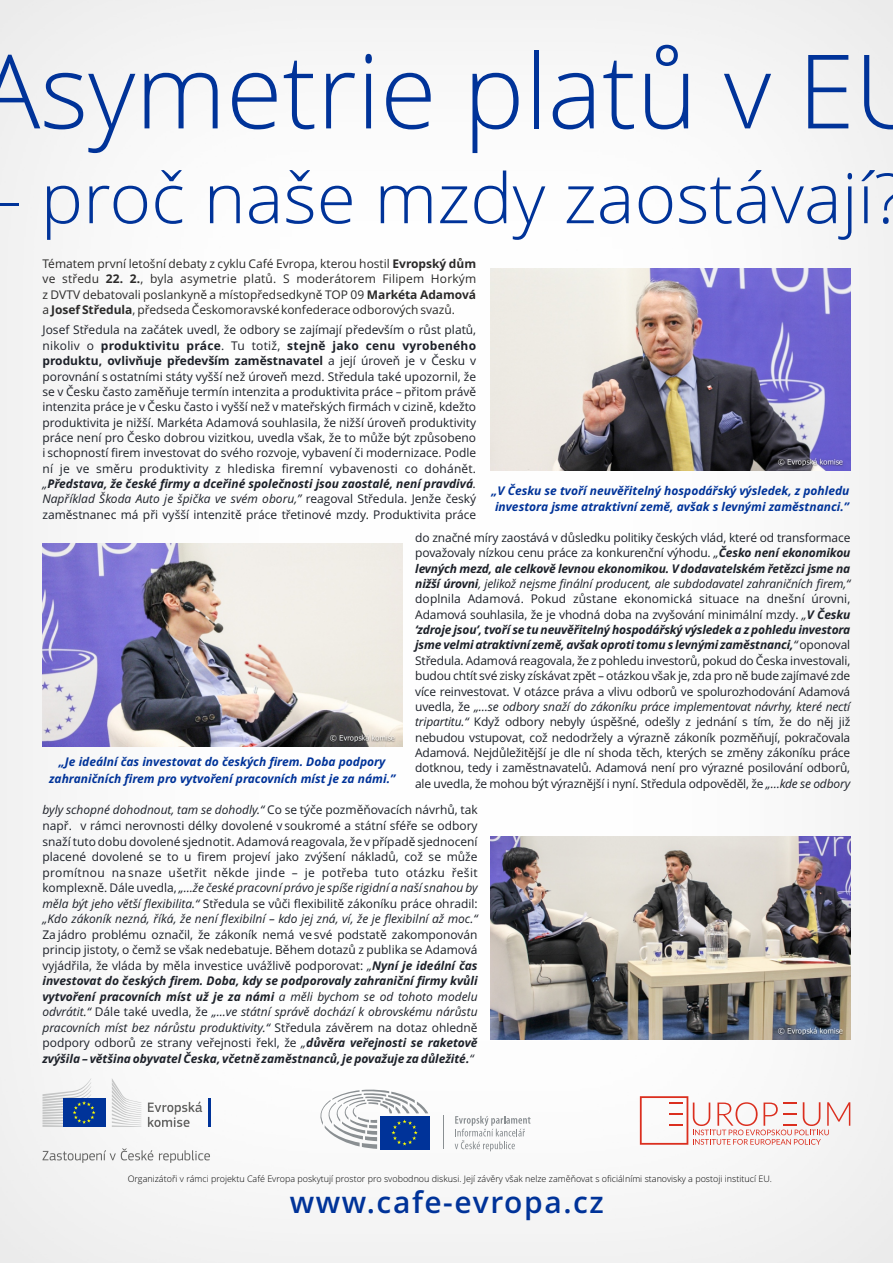
<style>
.page{position:relative;width:893px;height:1263px;background:#fff}
.page>*{position:absolute;margin:0;border:0;box-sizing:border-box;transform-origin:0 0}
.t1{font:300 102.75px "Open Sans";color:#039}
.t2{font:300 69.3px "Open Sans";color:#039}
.t3{font:600 30px "Open Sans";letter-spacing:.05em;color:#039}
.t4{font:12px/15.3px "Open Sans";color:#1d2129;text-align:justify}
.t5{font:12px/15.3px "Open Sans";color:#2b2a29;text-align:justify}
.t6{font:italic 700 12px/16.4px "Open Sans";color:#039}
.t7{font:300 9px "Open Sans";color:#000}
.s1{font-weight:700}
.s2{font-style:italic}
.s3{font-weight:700;font-style:italic}
</style>
<div class="page">
<img style="left:0;top:0;width:893px;height:1263px">
<img style="left:490px;top:837px;width:360px;height:202px">
<svg style="left:640px;top:1096px;width:210px;height:49px"></svg>
<svg style="left:148px;top:1101px;width:54px;height:26px"></svg>
<hr style="left:209px;top:1098px;width:2px;height:29px;background:#039">
<svg style="left:112px;top:1078px;width:29px;height:49px"></svg>
<div style="left:63px;top:1098px;width:42px;height:29px;background:#039"></div>
<svg style="left:43px;top:1078px;width:53px;height:49px"></svg>
<svg style="left:43px;top:1148px;width:110px;height:15px"></svg>
<svg style="left:159px;top:1150px;width:51px;height:13px"></svg>
<svg style="left:455px;top:1116px;width:76px;height:35px"></svg>
<hr style="left:443px;top:1116px;width:1px;height:33px;background:#8a8f92">
<div style="left:380px;top:1116px;width:50px;height:33px;background:#039"></div>
<svg style="left:315px;top:1089px;width:113px;height:60px"></svg>
<img style="left:490px;top:268px;width:360px;height:203px">
<img style="left:43px;top:544px;width:360px;height:202px">
<h1 class="t1" style="left:-21px;top:50px;width:951px">Asymetrie platů v EU</h1>
<h2 class="t2" style="left:-13px;top:170px;width:919px">– proč naše mzdy zaostávají?</h2>
<p class="t5" style="left:43px;top:257px;width:435px">Tématem první letošní debaty z cyklu Café Evropa, kterou hostil <span class="s1">Evropský dům </span>ve středu <span class="s1">22. 2.</span>, byla asymetrie platů. S moderátorem Filipem Horkým z DVTV debatovali poslankyně a místopředsedkyně TOP 09 <span class="s1">Markéta Adamová </span>a <span class="s1">Josef Středula</span>, předseda Českomoravské konfederace odborových svazů.</p>
<p class="t4" style="left:42px;top:324px;width:435px">Josef Středula na začátek uvedl, že odbory se zajímají především o růst platů, nikoliv o <span class="s1">produktivitu práce</span>. Tu totiž, <span class="s1">stejně jako cenu vyrobeného produktu, ovlivňuje především zaměstnavatel</span> a její úroveň je v Česku v porovnání s ostatními státy vyšší než úroveň mezd. Středula také upozornil, že se v Česku často zaměňuje termín intenzita a produktivita práce – přitom právě intenzita práce je v Česku často i vyšší než v mateřských firmách v cizině, kdežto produktivita je nižší. Markéta Adamová souhlasila, že nižší úroveň produktivity práce není pro Česko dobrou vizitkou, uvedla však, že to může být způsobeno i schopností firem investovat do svého rozvoje, vybavení či modernizace. Podle ní je ve směru produktivity z hlediska firemní vybavenosti co dohánět. <span class="s2">„</span><span class="s3">Představa, že české firmy a dceřiné společnosti jsou zaostalé, není pravdivá</span><span class="s2">.<br>Například Škoda Auto je špička ve svém oboru,”</span> reagoval Středula. Jenže český zaměstnanec má při vyšší intenzitě práce třetinové mzdy. Produktivita práce</p>
<p class="t6" style="left:491px;top:484px;width:359px">„V Česku se tvoří neuvěřitelný hospodářský výsledek, z pohledu investora jsme atraktivní země, avšak s levnými zaměstnanci.”</p>
<p class="t6" style="left:49px;top:755px;width:348px;text-align:center">„Je ideální čas investovat do českých firem. Doba podpory zahraničních firem pro vytvoření pracovních míst je za námi.”</p>
<p class="t4" style="left:415px;top:531px;width:437px">do značné míry zaostává v důsledku politiky českých vlád, které od transformace považovaly nízkou cenu práce za konkurenční výhodu. <span class="s2">„</span><span class="s3">Česko není ekonomikou levných mezd, ale celkově levnou ekonomikou. V dodavatelském řetězci jsme na nižší úrovni</span><span class="s2">, jelikož nejsme finální producent, ale subdodavatel zahraničních firem,“ </span>doplnila Adamová. Pokud zůstane ekonomická situace na dnešní úrovni, Adamová souhlasila, že je vhodná doba na zvyšování minimální mzdy. <span class="s2">„</span><span class="s3">V Česku ‘zdroje jsou’, tvoří se tu neuvěřitelný hospodářský výsledek a z pohledu investora jsme velmi atraktivní země, avšak oproti tomu s levnými zaměstnanci,</span><span class="s2">“</span> oponoval Středula. Adamová reagovala, že z pohledu investorů, pokud do Česka investovali, budou chtít své zisky získávat zpět – otázkou však je, zda pro ně bude zajímavé zde více reinvestovat. V otázce práva a vlivu odborů ve spolurozhodování Adamová uvedla, že <span class="s2">„…se odbory snaží do zákoníku práce implementovat návrhy, které nectí tripartitu.“</span> Když odbory nebyly úspěšné, odešly z jednání s tím, že do něj již nebudou vstupovat, což nedodržely a výrazně zákoník pozměňují, pokračovala Adamová. Nejdůležitější je dle ní shoda těch, kterých se změny zákoníku práce dotknou, tedy i zaměstnavatelů. Adamová není pro výrazné posilování odborů, ale uvedla, že mohou být výraznější i nyní. Středula odpověděl, že <span class="s2">„…kde se odbory</span></p>
<p class="t4" style="left:42px;top:803px;width:437px"><span class="s2">byly schopné dohodnout, tam se dohodly.“</span> Co se týče pozměňovacích návrhů, tak např. v rámci nerovnosti délky dovolené v soukromé a státní sféře se odbory snaží tuto dobu dovolené sjednotit. Adamová reagovala, že v případě sjednocení placené dovolené se to u firem projeví jako zvýšení nákladů, což se může promítnou na snaze ušetřit někde jinde – je potřeba tuto otázku řešit komplexně. Dále uvedla, <span class="s2">„…že české pracovní právo je spíše rigidní a naší snahou by měla být jeho větší flexibilita.“</span> Středula se vůči flexibilitě zákoníku práce ohradil: <span class="s2">„Kdo zákoník nezná, říká, že není flexibilní – kdo jej zná, ví, že je flexibilní až moc.“</span></p>
<p class="t4" style="left:42px;top:928px;width:437px">Za jádro problému označil, že zákoník nemá ve své podstatě zakomponován princip jistoty, o čemž se však nedebatuje. Během dotazů z publika se Adamová vyjádřila, že vláda by měla investice uvážlivě podporovat: <span class="s2">„</span><span class="s3">Nyní je ideální čas investovat do českých firem. Doba, kdy se podporovaly zahraniční firmy kvůli vytvoření pracovních míst už je za námi</span> <span class="s2">a měli bychom se od tohoto modelu odvrátit.“</span> Dále také uvedla, že <span class="s2">„...ve státní správě dochází k obrovskému nárůstu pracovních míst bez nárůstu produktivity.“</span> Středula závěrem na dotaz ohledně podpory odborů ze strany veřejnosti řekl, že <span class="s2">„</span><span class="s3">důvěra veřejnosti se raketově zvýšila – většina obyvatel Česka, včetně zaměstnanců, je považuje za důležité.</span><span class="s2">“</span></p>
<p class="t7" style="left:128px;top:1175px;width:646px">Organizátoři v rámci projektu Café Evropa poskytují prostor pro svobodnou diskusi. Její závěry však nelze zaměňovat s oficiálními stanovisky a postoji institucí EU.</p>
<h3 class="t3" style="left:290px;top:1190px;width:316px">www.cafe-evropa.cz</h3>
</div>
